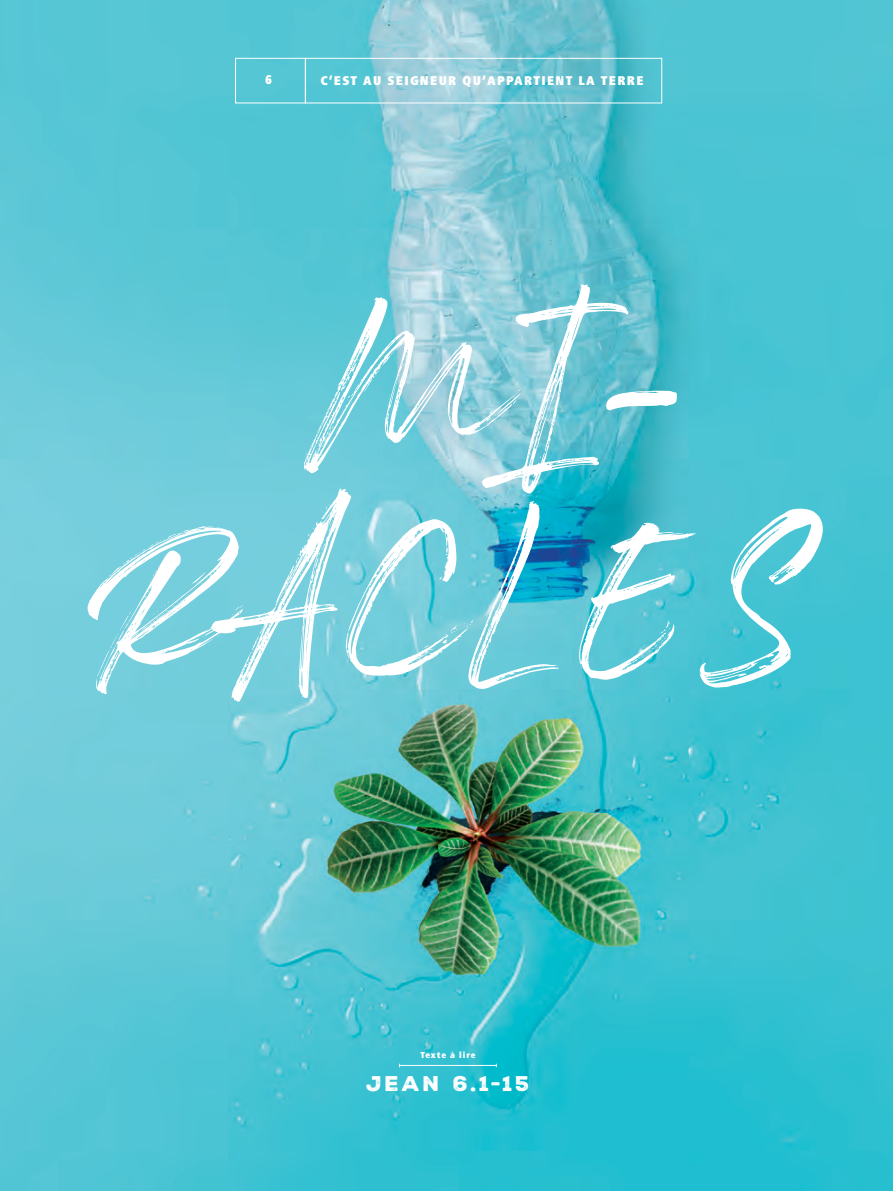
<style>
.page{position:relative;width:893px;height:1191px;background:#fff}
.page>*{position:absolute;margin:0;border:0;box-sizing:border-box;transform-origin:0 0}
.t1{font:225px/221.7px "Rockness";letter-spacing:.05em;color:#fff;text-align:center}
.t2{font:20.7px "Nexa Rust Sans 01 Regular 2";letter-spacing:.125em;color:#fff}
.t3{font:900 condensed 13.2px "Frutiger Next Pro";letter-spacing:.1em;color:#fff}
.t4{font:900 condensed 9px "Frutiger Next Pro";letter-spacing:.1em;color:#fff}
</style>
<div class="page">
<img style="left:0;top:0;width:893px;height:1191px">
<hr style="left:400px;top:1065px;width:96px;height:1px;background:#fff">
<div style="left:235px;top:58px;width:71px;height:45px;border:1px solid #fff"></div>
<div style="left:305px;top:58px;width:357px;height:45px;border:1px solid #fff"></div>
<p class="t3" style="left:265px;top:72px;width:8px">6</p>
<p class="t3" style="left:320px;top:73px;width:325px">C’EST AU SEIGNEUR QU’APPARTIENT LA TERRE</p>
<p class="t1" style="left:83px;top:255px;width:728px">MI-<br>RACLES</p>
<p class="t4" style="left:420px;top:1050px;width:57px">Texte à lire</p>
<p class="t2" style="left:367px;top:1069px;width:164px">JEAN 6.1-15</p>
</div>
